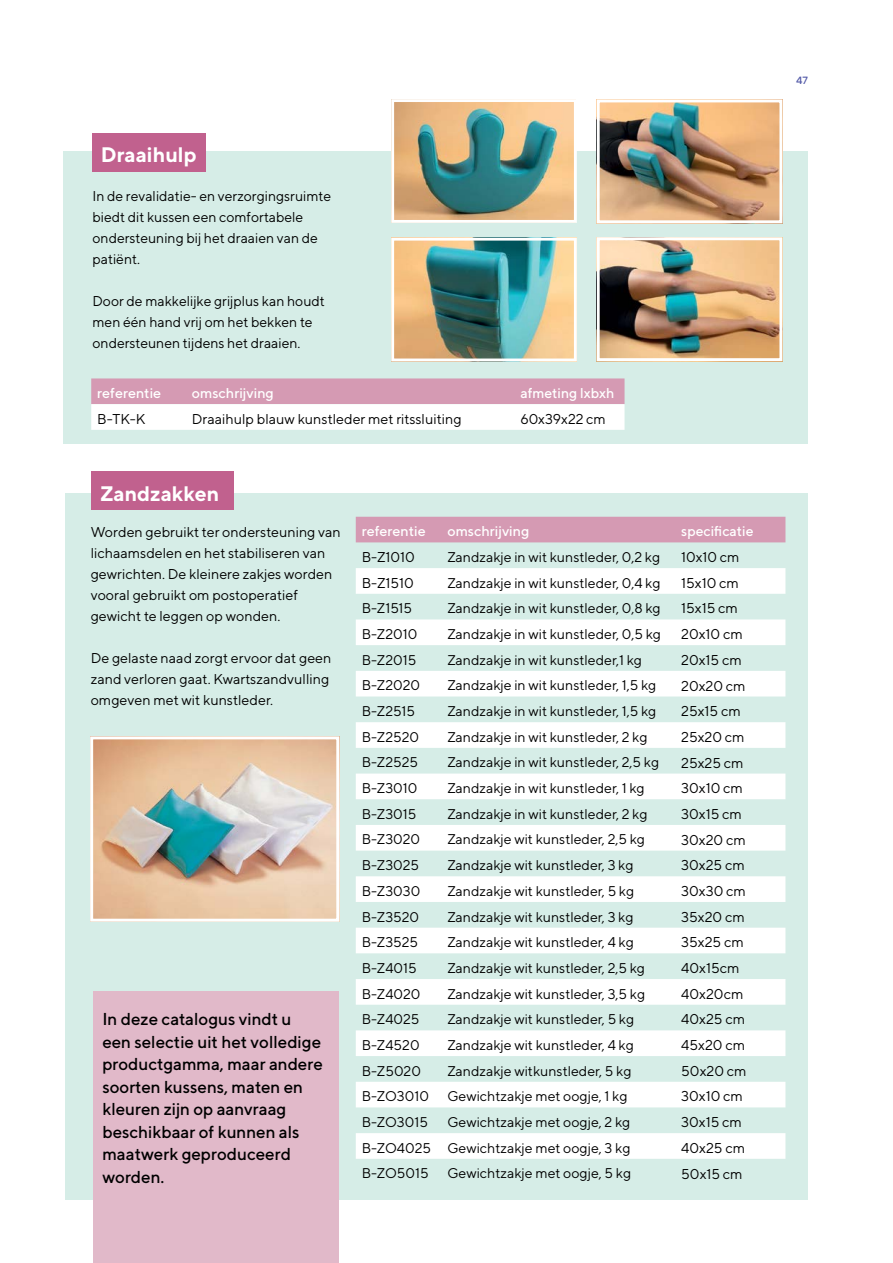
<style>
.page{position:relative;width:893px;height:1263px;background:#fff}
.page>*{position:absolute;margin:0;border:0;box-sizing:border-box;transform-origin:0 0}
.t1{font:700 21px "TT Norms";color:#fff}
.t2{font:500 17.25px/22.5px "TT Norms";color:#000}
.t3{font:14.25px/21px "TT Norms";color:#000}
.t4{font:500 14.25px "TT Norms";color:#fff}
.t5{font:14.1px "TT Norms";color:#000}
.t6{font:500 10.5px "TT Norms";color:#5158a7}
</style>
<div class="page">
<div style="left:64px;top:152px;width:744px;height:292px;background:#d6ede7"></div>
<svg style="left:91px;top:378px;width:533px;height:52px;background:#e9cdd9"></svg>
<img style="left:395px;top:103px;width:178px;height:116px">
<div style="left:391px;top:99px;width:186px;height:124px;border:3px solid #fff"></div>
<img style="left:395px;top:242px;width:178px;height:115px">
<div style="left:391px;top:238px;width:186px;height:123px;border:3px solid #fff"></div>
<img style="left:601px;top:241px;width:177px;height:116px">
<div style="left:597px;top:237px;width:185px;height:124px;border:3px solid #fff"></div>
<img style="left:601px;top:104px;width:177px;height:115px">
<div style="left:597px;top:100px;width:185px;height:123px;border:3px solid #fff"></div>
<div style="left:65px;top:493px;width:743px;height:706px;background:#d6ede7"></div>
<div style="left:356px;top:517px;width:429px;height:25px;background:#d59ab3"></div>
<svg style="left:356px;top:568px;width:429px;height:591px;fill:#fefefe"></svg>
<img style="left:94px;top:740px;width:241px;height:178px">
<div style="left:90px;top:736px;width:249px;height:186px;border:3px solid #fff"></div>
<div style="left:92px;top:472px;width:142px;height:38px;background:#c1618e"></div>
<div style="left:92px;top:133px;width:114px;height:38px;background:#c1618e"></div>
<div style="left:93px;top:992px;width:245px;height:271px;background:#e1b9c9"></div>
<h1 class="t1" style="left:101px;top:142px;width:97px">Draaihulp</h1>
<p class="t3" style="left:92px;top:185px;width:240px">In de revalidatie- en verzorgingsruimte biedt dit kussen een comfortabele ondersteuning bij het draaien van de patiënt.</p>
<p class="t3" style="left:92px;top:290px;width:234px">Door de makkelijke grijplus kan houdt men één hand vrij om het bekken te ondersteunen tijdens het draaien.</p>
<p class="t4" style="left:97px;top:384px;width:65px">referentie</p>
<p class="t4" style="left:192px;top:384px;width:84px">omschrijving</p>
<p class="t4" style="left:520px;top:384px;width:96px">afmeting lxbxh</p>
<p class="t3" style="left:97px;top:408px;width:50px">B-TK-K</p>
<p class="t3" style="left:192px;top:408px;width:271px">Draaihulp blauw kunstleder met ritssluiting</p>
<p class="t3" style="left:520px;top:408px;width:87px">60x39x22 cm</p>
<h1 class="t1" style="left:100px;top:480px;width:121px">Zandzakken</h1>
<p class="t3" style="left:91px;top:521px;width:252px">Worden gebruikt ter ondersteuning van lichaamsdelen en het stabiliseren van gewrichten. De kleinere zakjes worden vooral gebruikt om postoperatief gewicht te leggen op wonden.</p>
<p class="t3" style="left:91px;top:647px;width:242px">De gelaste naad zorgt ervoor dat geen zand verloren gaat. Kwartszandvulling omgeven met wit kunstleder.</p>
<p class="t2" style="left:102px;top:1008px;width:222px">In deze catalogus vindt u een selectie uit het volledige productgamma, maar andere soorten kussens, maten en kleuren zijn op aanvraag beschikbaar of kunnen als maatwerk geproduceerd worden.</p>
<p class="t4" style="left:362px;top:523px;width:65px">referentie</p>
<p class="t4" style="left:447px;top:523px;width:84px">omschrijving</p>
<p class="t4" style="left:681px;top:523px;width:74px">specificatie</p>
<p class="t3" style="left:362px;top:546px;width:55px">B-Z1010</p>
<p class="t5" style="left:447px;top:548px;width:214px">Zandzakje in wit kunstleder, 0,2 kg</p>
<p class="t3" style="left:681px;top:546px;width:60px">10x10 cm</p>
<p class="t3" style="left:362px;top:572px;width:53px">B-Z1510</p>
<p class="t5" style="left:447px;top:574px;width:215px">Zandzakje in wit kunstleder, 0,4 kg</p>
<p class="t3" style="left:681px;top:572px;width:59px">15x10 cm</p>
<p class="t5" style="left:362px;top:600px;width:52px">B-Z1515</p>
<p class="t5" style="left:447px;top:600px;width:215px">Zandzakje in wit kunstleder, 0,8 kg</p>
<p class="t3" style="left:681px;top:598px;width:58px">15x15 cm</p>
<p class="t5" style="left:362px;top:625px;width:57px">B-Z2010</p>
<p class="t5" style="left:447px;top:625px;width:215px">Zandzakje in wit kunstleder, 0,5 kg</p>
<p class="t3" style="left:681px;top:623px;width:63px">20x10 cm</p>
<p class="t5" style="left:362px;top:651px;width:56px">B-Z2015</p>
<p class="t5" style="left:447px;top:651px;width:196px">Zandzakje in wit kunstleder,1 kg</p>
<p class="t3" style="left:681px;top:649px;width:62px">20x15 cm</p>
<p class="t5" style="left:362px;top:677px;width:60px">B-Z2020</p>
<p class="t5" style="left:447px;top:677px;width:210px">Zandzakje in wit kunstleder, 1,5 kg</p>
<p class="t3" style="left:681px;top:675px;width:66px">20x20 cm</p>
<p class="t5" style="left:362px;top:702px;width:55px">B-Z2515</p>
<p class="t5" style="left:447px;top:702px;width:210px">Zandzakje in wit kunstleder, 1,5 kg</p>
<p class="t3" style="left:681px;top:700px;width:61px">25x15 cm</p>
<p class="t5" style="left:362px;top:728px;width:59px">B-Z2520</p>
<p class="t5" style="left:447px;top:728px;width:202px">Zandzakje in wit kunstleder, 2 kg</p>
<p class="t3" style="left:681px;top:726px;width:65px">25x20 cm</p>
<p class="t5" style="left:362px;top:754px;width:58px">B-Z2525</p>
<p class="t5" style="left:447px;top:754px;width:213px">Zandzakje in wit kunstleder, 2,5 kg</p>
<p class="t3" style="left:681px;top:752px;width:64px">25x25 cm</p>
<p class="t5" style="left:362px;top:779px;width:57px">B-Z3010</p>
<p class="t5" style="left:447px;top:779px;width:199px">Zandzakje in wit kunstleder, 1 kg</p>
<p class="t3" style="left:681px;top:777px;width:63px">30x10 cm</p>
<p class="t5" style="left:362px;top:805px;width:56px">B-Z3015</p>
<p class="t5" style="left:447px;top:805px;width:202px">Zandzakje in wit kunstleder, 2 kg</p>
<p class="t3" style="left:681px;top:803px;width:62px">30x15 cm</p>
<p class="t5" style="left:362px;top:831px;width:60px">B-Z3020</p>
<p class="t5" style="left:447px;top:831px;width:199px">Zandzakje wit kunstleder, 2,5 kg</p>
<p class="t3" style="left:681px;top:829px;width:66px">30x20 cm</p>
<p class="t5" style="left:362px;top:856px;width:59px">B-Z3025</p>
<p class="t5" style="left:447px;top:856px;width:188px">Zandzakje wit kunstleder, 3 kg</p>
<p class="t3" style="left:681px;top:854px;width:65px">30x25 cm</p>
<p class="t5" style="left:362px;top:882px;width:60px">B-Z3030</p>
<p class="t5" style="left:447px;top:882px;width:188px">Zandzakje wit kunstleder, 5 kg</p>
<p class="t3" style="left:681px;top:880px;width:66px">30x30 cm</p>
<p class="t5" style="left:362px;top:908px;width:59px">B-Z3520</p>
<p class="t5" style="left:447px;top:908px;width:188px">Zandzakje wit kunstleder, 3 kg</p>
<p class="t3" style="left:681px;top:906px;width:65px">35x20 cm</p>
<p class="t5" style="left:362px;top:933px;width:58px">B-Z3525</p>
<p class="t5" style="left:447px;top:933px;width:188px">Zandzakje wit kunstleder, 4 kg</p>
<p class="t3" style="left:681px;top:931px;width:64px">35x25 cm</p>
<p class="t5" style="left:362px;top:959px;width:56px">B-Z4015</p>
<p class="t5" style="left:447px;top:959px;width:199px">Zandzakje wit kunstleder, 2,5 kg</p>
<p class="t3" style="left:681px;top:957px;width:60px">40x15cm</p>
<p class="t5" style="left:362px;top:985px;width:60px">B-Z4020</p>
<p class="t5" style="left:447px;top:985px;width:199px">Zandzakje wit kunstleder, 3,5 kg</p>
<p class="t3" style="left:681px;top:983px;width:64px">40x20cm</p>
<p class="t5" style="left:362px;top:1011px;width:59px">B-Z4025</p>
<p class="t5" style="left:447px;top:1011px;width:188px">Zandzakje wit kunstleder, 5 kg</p>
<p class="t3" style="left:681px;top:1008px;width:65px">40x25 cm</p>
<p class="t5" style="left:362px;top:1036px;width:59px">B-Z4520</p>
<p class="t5" style="left:447px;top:1036px;width:188px">Zandzakje wit kunstleder, 4 kg</p>
<p class="t3" style="left:681px;top:1034px;width:65px">45x20 cm</p>
<p class="t5" style="left:362px;top:1062px;width:61px">B-Z5020</p>
<p class="t5" style="left:447px;top:1062px;width:186px">Zandzakje witkunstleder, 5 kg</p>
<p class="t3" style="left:681px;top:1060px;width:67px">50x20 cm</p>
<p class="t5" style="left:362px;top:1088px;width:69px">B-ZO3010</p>
<p class="t5" style="left:447px;top:1088px;width:182px">Gewichtzakje met oogje, 1 kg</p>
<p class="t3" style="left:681px;top:1086px;width:63px">30x10 cm</p>
<p class="t5" style="left:362px;top:1113px;width:68px">B-ZO3015</p>
<p class="t5" style="left:447px;top:1113px;width:184px">Gewichtzakje met oogje, 2 kg</p>
<p class="t3" style="left:681px;top:1111px;width:62px">30x15 cm</p>
<p class="t5" style="left:362px;top:1139px;width:270px">B-ZO4025 Gewichtzakje met oogje, 3 kg</p>
<p class="t3" style="left:681px;top:1137px;width:65px">40x25 cm</p>
<p class="t5" style="left:362px;top:1165px;width:68px">B-ZO5015</p>
<p class="t5" style="left:447px;top:1165px;width:185px">Gewichtzakje met oogje, 5 kg</p>
<p class="t3" style="left:681px;top:1163px;width:63px">50x15 cm</p>
<p class="t6" style="left:796px;top:73px;width:13px">47</p>
</div>
